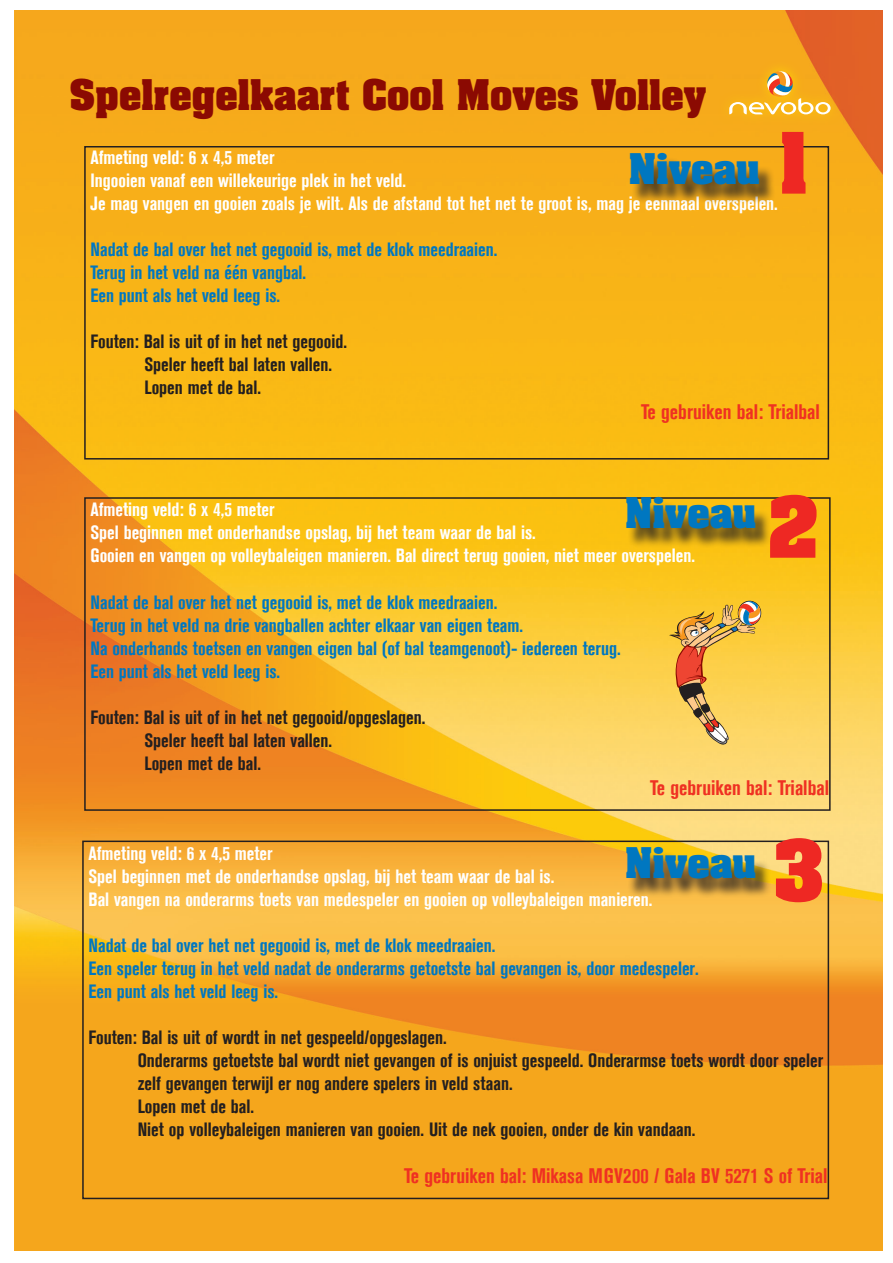
<style>
.page{position:relative;width:893px;height:1263px;background:#fff}
.page>*{position:absolute;margin:0;border:0;box-sizing:border-box;transform-origin:0 0}
.t1{font:700 36px "Aachen";color:#8b0a02}
.t2{font:700 36px "Aachen";color:#0077c0}
.t3{font:700 condensed 21px "Akzidenz Grotesk BE";color:#ef3122}
.t4{font:700 condensed 19.2px/23.1px "Akzidenz Grotesk BE";color:#fff}
.t5{font:700 condensed 19.2px/23.1px "Akzidenz Grotesk BE";color:#0077c0}
.t6{font:700 condensed 19.2px/23.1px "Akzidenz Grotesk BE";color:#231f20}
.s1{font-size:72px;color:#ee2823}
</style>
<div class="page">
<img style="left:14px;top:10px;width:869px;height:1240px">
<div style="left:84px;top:497px;width:747px;height:314px;border:2px solid #231f20"></div>
<div style="left:84px;top:146px;width:745px;height:313px;border:2px solid #231f20"></div>
<div style="left:82px;top:840px;width:747px;height:359px;border:2px solid #231f20"></div>
<div style="left:631px;top:156px;width:145px;height:48px;background:#231f20;opacity:.75"></div>
<div style="left:627px;top:500px;width:146px;height:48px;background:#231f20;opacity:.75"></div>
<div style="left:627px;top:850px;width:146px;height:48px;background:#231f20;opacity:.75"></div>
<svg style="left:717px;top:59px;width:124px;height:65px;background:#f29d1d"></svg>
<svg style="left:729px;top:70px;width:102px;height:44px;background:#f0b23f"></svg>
<svg style="left:669px;top:600px;width:93px;height:149px;background:#e5b450"></svg>
<h1 class="t1" style="left:69px;top:69px;width:638px">Spelregelkaart Cool Moves Volley</h1>
<h1 class="t2" style="left:628px;top:143px;width:184px">Niveau <span class="s1">1</span></h1>
<p class="t4" style="left:90px;top:146px;width:689px">Afmeting veld: 6 x 4,5 meter<br>Ingooien vanaf een willekeurige plek in het veld.<br>Je mag vangen en gooien zoals je wilt. Als de afstand tot het net te groot is, mag je eenmaal overspelen.</p>
<p class="t5" style="left:90px;top:238px;width:408px">Nadat de bal over het net gegooid is, met de klok meedraaien.<br>Terug in het veld na één vangbal.<br>Een punt als het veld leeg is.</p>
<p class="t6" style="left:144px;top:330px;width:204px;text-indent:-54px">Fouten: Bal is uit of in het net gegooid.<br>Speler heeft bal laten vallen.<br>Lopen met de bal.</p>
<p class="t3" style="left:641px;top:400px;width:180px">Te gebruiken bal: Trialbal</p>
<h1 class="t2" style="left:625px;top:487px;width:196px">Niveau <span class="s1">2</span></h1>
<p class="t4" style="left:90px;top:498px;width:606px">Afmeting veld: 6 x 4,5 meter<br>Spel beginnen met onderhandse opslag, bij het team waar de bal is.<br>Gooien en vangen op volleybaleigen manieren. Bal direct terug gooien, niet meer overspelen.</p>
<p class="t5" style="left:90px;top:591px;width:532px">Nadat de bal over het net gegooid is, met de klok meedraaien.<br>Terug in het veld na drie vangballen achter elkaar van eigen team.<br>Na onderhands toetsen en vangen eigen bal (of bal teamgenoot)- iedereen terug.<br>Een punt als het veld leeg is.</p>
<p class="t6" style="left:144px;top:706px;width:282px;text-indent:-54px">Fouten: Bal is uit of in het net gegooid/opgeslagen.<br>Speler heeft bal laten vallen.<br>Lopen met de bal.</p>
<p class="t3" style="left:650px;top:776px;width:180px">Te gebruiken bal: Trialbal</p>
<h1 class="t2" style="left:625px;top:837px;width:200px">Niveau <span class="s1">3</span></h1>
<p class="t4" style="left:89px;top:842px;width:565px">Afmeting veld: 6 x 4,5 meter<br>Spel beginnen met de onderhandse opslag, bij het team waar de bal is.<br>Bal vangen na onderarms toets van medespeler en gooien op volleybaleigen manieren.</p>
<p class="t5" style="left:89px;top:934px;width:612px">Nadat de bal over het net gegooid is, met de klok meedraaien.<br>Een speler terug in het veld nadat de onderarms getoetste bal gevangen is, door medespeler.<br>Een punt als het veld leeg is.</p>
<p class="t6" style="left:138px;top:1026px;width:687px;text-indent:-49px">Fouten: Bal is uit of wordt in net gespeeld/opgeslagen.<br>Onderarms getoetste bal wordt niet gevangen of is onjuist gespeeld. Onderarmse toets wordt door speler zelf gevangen terwijl er nog andere spelers in veld staan.<br>Lopen met de bal.<br>Niet op volleybaleigen manieren van gooien. Uit de nek gooien, onder de kin vandaan.</p>
<p class="t3" style="left:404px;top:1164px;width:425px">Te gebruiken bal: Mikasa MGV200 / Gala BV 5271 S of Trial</p>
</div>
